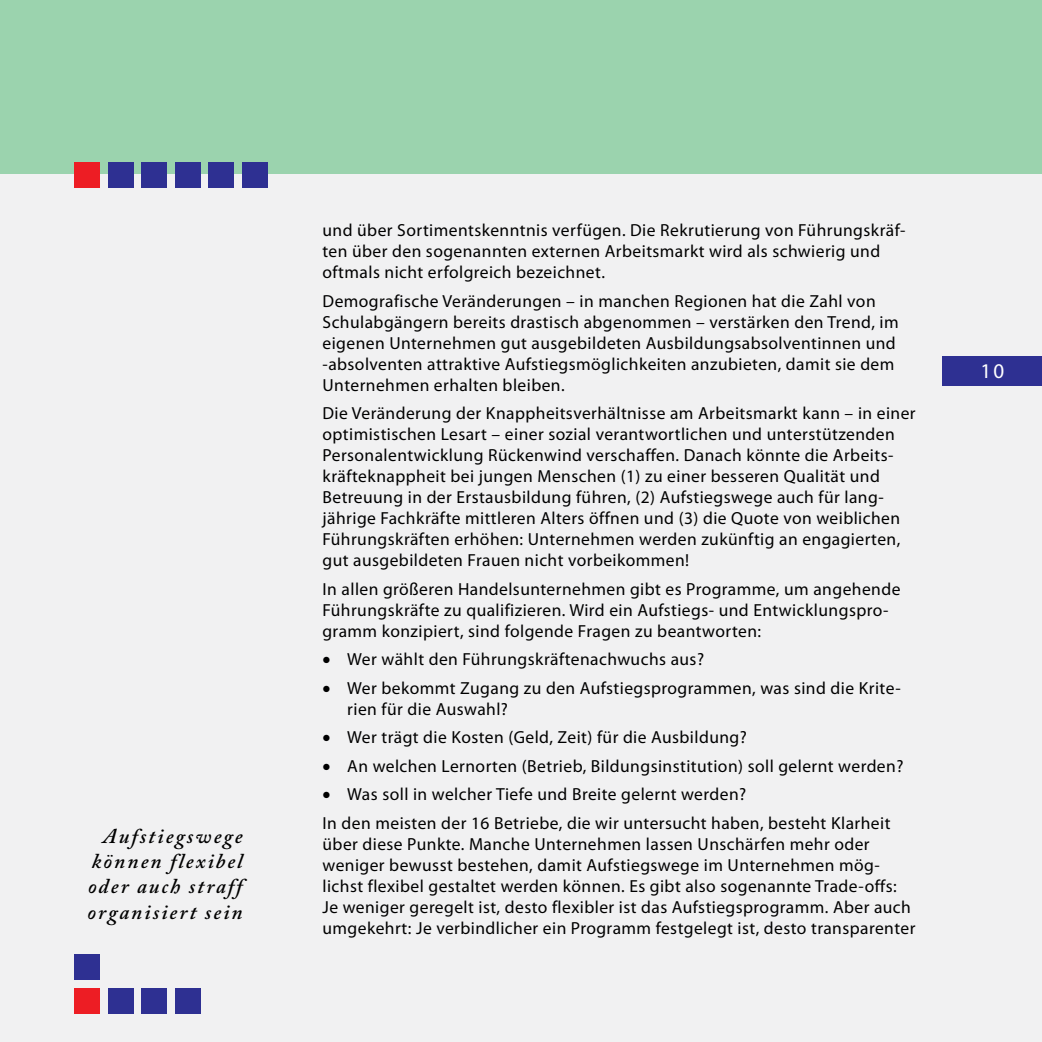
<style>
.page{position:relative;width:1042px;height:1042px;background:#fff}
.page>*{position:absolute;margin:0;border:0;box-sizing:border-box;transform-origin:0 0}
.t1{font:italic 600 21px/25.2px "Adobe Caslon Pro";letter-spacing:.1em;color:#000;text-align:justify}
.t2{font:21px "Myriad Pro";color:#fff}
.t3{font:17.5px/21px "Myriad Pro";letter-spacing:.025em;color:#000}
</style>
<div class="page">
<div style="left:0;top:174px;width:1041px;height:868px;background:#f1f1f2"></div>
<svg style="left:1041px;top:174px;width:1px;height:868px"></svg>
<div style="left:0;top:0;width:1042px;height:174px;background:#9bd3ae"></div>
<div style="left:943px;top:356px;width:99px;height:29px;background:#2e3092"></div>
<div style="left:74px;top:162px;width:26px;height:26px;background:#ed1d24"></div>
<div style="left:108px;top:162px;width:26px;height:26px;background:#2e3092"></div>
<div style="left:141px;top:162px;width:26px;height:26px;background:#2e3092"></div>
<div style="left:175px;top:162px;width:26px;height:26px;background:#2e3092"></div>
<div style="left:208px;top:162px;width:26px;height:26px;background:#2e3092"></div>
<div style="left:242px;top:162px;width:26px;height:26px;background:#2e3092"></div>
<div style="left:74px;top:954px;width:26px;height:26px;background:#2e3092"></div>
<div style="left:74px;top:988px;width:26px;height:26px;background:#ed1d24"></div>
<div style="left:108px;top:988px;width:26px;height:26px;background:#2e3092"></div>
<div style="left:141px;top:988px;width:26px;height:26px;background:#2e3092"></div>
<div style="left:175px;top:988px;width:26px;height:26px;background:#2e3092"></div>
<div style="left:973px;top:990px;width:69px;height:26px;background:#f1f1f2"></div>
<p class="t1" style="left:88px;top:823px;width:157px;text-indent:15px">Aufstiegswege können flexibel oder auch straff organisiert sein</p>
<p class="t3" style="left:322px;top:220px;width:585px">und über Sortimentskenntnis verfügen. Die Rekrutierung von Führungskräf&shy;ten über den sogenannten externen Arbeitsmarkt wird als schwierig und oftmals nicht erfolgreich bezeichnet.</p>
<p class="t3" style="left:322px;top:290px;width:578px">Demografische Veränderungen – in manchen Regionen hat die Zahl von Schulabgängern bereits drastisch abgenommen – verstärken den Trend, im eigenen Unternehmen gut ausgebildeten Ausbildungsabsolventinnen und -absolventen attraktive Aufstiegsmöglichkeiten anzubieten, damit sie dem Unternehmen erhalten bleiben.</p>
<p class="t3" style="left:322px;top:403px;width:594px">Die Veränderung der Knappheitsverhältnisse am Arbeitsmarkt kann – in einer optimistischen Lesart – einer sozial verantwortlichen und unterstützenden Personalentwicklung Rückenwind verschaffen. Danach könnte die Arbeits&shy;kräfteknappheit bei jungen Menschen (1) zu einer besseren Qualität und Betreuung in der Erstausbildung führen, (2) Aufstiegswege auch für lang&shy;jährige Fachkräfte mittleren Alters öffnen und (3) die Quote von weiblichen Führungskräften erhöhen: Unternehmen werden zukünftig an engagierten, gut ausgebildeten Frauen nicht vorbeikommen!</p>
<p class="t3" style="left:322px;top:578px;width:579px">In allen größeren Handelsunternehmen gibt es Programme, um angehende<br>Führungskräfte zu qualifizieren. Wird ein Aufstiegs- und Entwicklungspro&shy;gramm konzipiert, sind folgende Fragen zu beantworten:</p>
<p class="t3" style="left:322px;top:648px;width:383px">• Wer wählt den Führungskräftenachwuchs aus?</p>
<p class="t3" style="left:347px;top:677px;width:555px;text-indent:-25px">• Wer bekommt Zugang zu den Aufstiegsprogrammen, was sind die Krite&shy;rien für die Auswahl?</p>
<p class="t3" style="left:322px;top:726px;width:426px">• Wer trägt die Kosten (Geld, Zeit) für die Ausbildung?</p>
<p class="t3" style="left:322px;top:755px;width:582px">• An welchen Lernorten (Betrieb, Bildungsinstitution) soll gelernt werden?</p>
<p class="t3" style="left:322px;top:780px;width:569px;line-height:28.3px">• Was soll in welcher Tiefe und Breite gelernt werden?<br>In den meisten der 16 Betriebe, die wir untersucht haben, besteht Klarheit</p>
<p class="t3" style="left:322px;top:833px;width:594px">über diese Punkte. Manche Unternehmen lassen Unschärfen mehr oder weniger bewusst bestehen, damit Aufstiegswege im Unternehmen mög&shy;lichst flexibel gestaltet werden können. Es gibt also sogenannte Trade-offs:<br>Je weniger geregelt ist, desto flexibler ist das Aufstiegsprogramm. Aber auch umgekehrt: Je verbindlicher ein Programm festgelegt ist, desto transparenter</p>
<p class="t2" style="left:980px;top:358px;width:25px">10</p>
</div>
